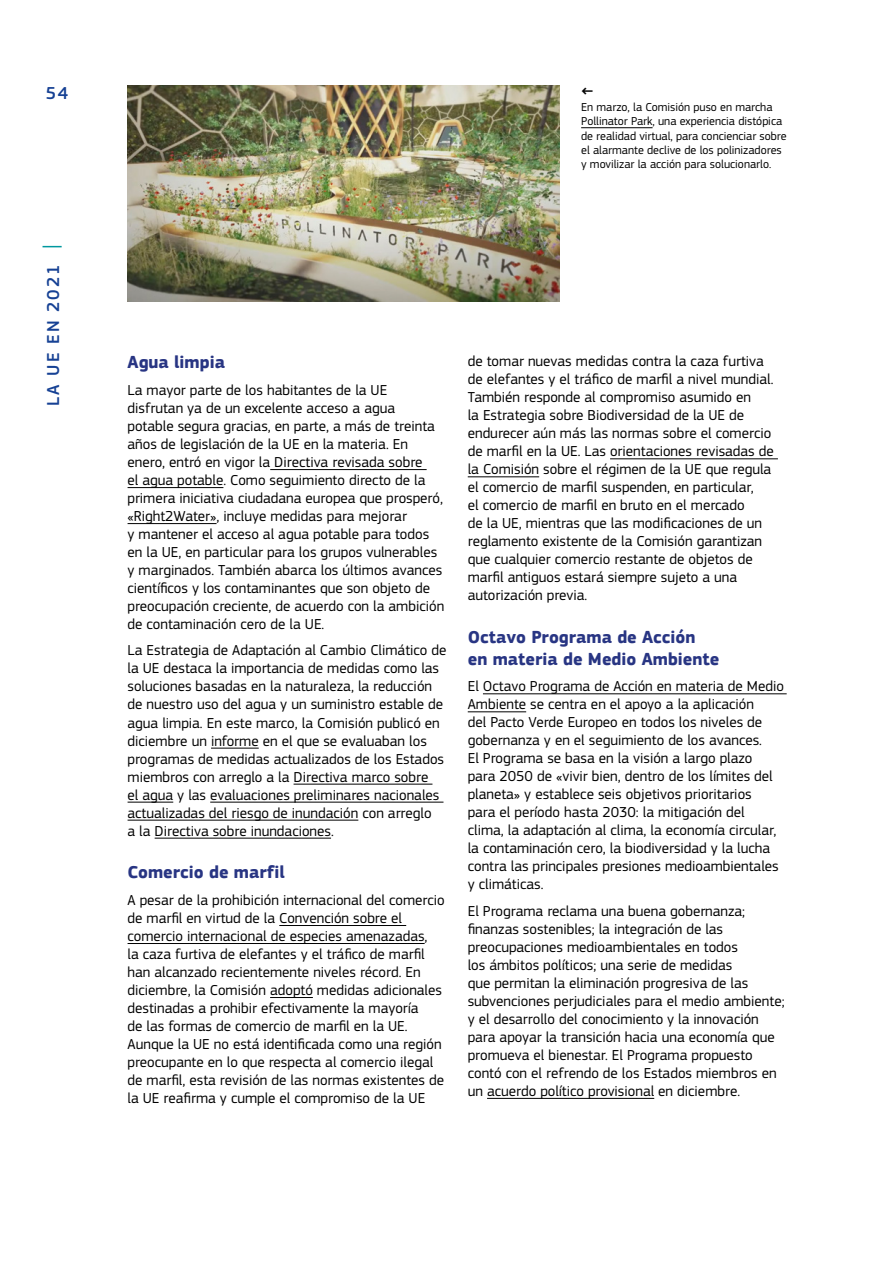
<style>
.page{position:relative;width:893px;height:1263px;background:#fff}
.page>*{position:absolute;margin:0;border:0;box-sizing:border-box;transform-origin:0 0}
.Title_H4{font:700 18px/21.6px "EC Square Sans Pro";color:#283583}
.t1{font:500 18px "EC Square Sans Pro";letter-spacing:.1em;color:#164194}
.Title_H4_-_NextColum{font:700 18px "EC Square Sans Pro";color:#283583}
.t2{font:15px/18px "EC Square Sans Pro";color:#000}
.t3{font:700 15px "EC Square Sans Pro";color:#000}
.t4{font:12px/14.4px "EC Square Sans Pro";color:#000}
</style>
<div class="page">
<svg style="left:43px;top:246px;width:19px;height:1px"></svg>
<hr style="left:270px;top:469px;width:157px;height:1px;background:#000">
<hr style="left:128px;top:487px;width:95px;height:1px;background:#000">
<hr style="left:128px;top:523px;width:89px;height:1px;background:#000">
<hr style="left:211px;top:748px;width:48px;height:1px;background:#000">
<hr style="left:294px;top:784px;width:138px;height:1px;background:#000">
<hr style="left:128px;top:802px;width:45px;height:1px;background:#000">
<hr style="left:210px;top:802px;width:233px;height:1px;background:#000">
<hr style="left:128px;top:820px;width:230px;height:1px;background:#000">
<hr style="left:155px;top:838px;width:176px;height:1px;background:#000">
<hr style="left:279px;top:925px;width:127px;height:1px;background:#000">
<hr style="left:128px;top:943px;width:297px;height:1px;background:#000">
<hr style="left:270px;top:997px;width:43px;height:1px;background:#000">
<hr style="left:610px;top:458px;width:168px;height:1px;background:#000">
<hr style="left:468px;top:476px;width:71px;height:1px;background:#000">
<hr style="left:483px;top:693px;width:304px;height:1px;background:#000">
<hr style="left:468px;top:711px;width:58px;height:1px;background:#000">
<hr style="left:487px;top:1098px;width:167px;height:1px;background:#000">
<img style="left:128px;top:85px;width:432px;height:216px">
<hr style="left:581px;top:127px;width:72px;height:1px;background:#000">
<p class="t1" style="left:46px;top:82px;width:24px">54</p>
<p class="t1" style="left:43px;top:406px;width:143px;rotate:-90deg">LA UE EN 2021</p>
<p class="t3" style="left:581px;top:82px;width:14px">←</p>
<p class="t4" style="left:581px;top:100px;width:207px">En marzo, la Comisión puso en marcha Pollinator Park, una experiencia distópica de realidad virtual, para concienciar sobre el alarmante declive de los polinizadores y movilizar la acción para solucionarlo.</p>
<h4 class="Title_H4_-_NextColum" style="left:128px;top:352px;width:99px">Agua limpia</h4>
<p class="t2" style="left:128px;top:381px;width:318px">La mayor parte de los habitantes de la UE disfrutan ya de un excelente acceso a agua potable segura gracias, en parte, a más de treinta años de legislación de la UE en la materia. En enero, entró en vigor la Directiva revisada sobre<br>el agua potable. Como seguimiento directo de la primera iniciativa ciudadana europea que prosperó, «Right2Water», incluye medidas para mejorar<br>y mantener el acceso al agua potable para todos en la UE, en particular para los grupos vulnerables y marginados. También abarca los últimos avances científicos y los contaminantes que son objeto de preocupación creciente, de acuerdo con la ambición de contaminación cero de la UE.</p>
<p class="t2" style="left:128px;top:642px;width:320px">La Estrategia de Adaptación al Cambio Climático de la UE destaca la importancia de medidas como las soluciones basadas en la naturaleza, la reducción de nuestro uso del agua y un suministro estable de agua limpia. En este marco, la Comisión publicó en diciembre un informe en el que se evaluaban los programas de medidas actualizados de los Estados miembros con arreglo a la Directiva marco sobre<br>el agua y las evaluaciones preliminares nacionales actualizadas del riesgo de inundación con arreglo<br>a la Directiva sobre inundaciones.</p>
<h4 class="Title_H4" style="left:128px;top:862px;width:159px">Comercio de marfil</h4>
<p class="t2" style="left:128px;top:891px;width:319px">A pesar de la prohibición internacional del comercio de marfil en virtud de la Convención sobre el comercio internacional de especies amenazadas,<br>la caza furtiva de elefantes y el tráfico de marfil han alcanzado recientemente niveles récord. En diciembre, la Comisión adoptó medidas adicionales destinadas a prohibir efectivamente la mayoría<br>de las formas de comercio de marfil en la UE.<br>Aunque la UE no está identificada como una región preocupante en lo que respecta al comercio ilegal de marfil, esta revisión de las normas existentes de la UE reafirma y cumple el compromiso de la UE</p>
<p class="t2" style="left:468px;top:352px;width:308px">de tomar nuevas medidas contra la caza furtiva de elefantes y el tráfico de marfil a nivel mundial.<br>También responde al compromiso asumido en<br>la Estrategia sobre Biodiversidad de la UE de endurecer aún más las normas sobre el comercio de marfil en la UE. Las orientaciones revisadas de la Comisión sobre el régimen de la UE que regula el comercio de marfil suspenden, en particular,<br>el comercio de marfil en bruto en el mercado<br>de la UE, mientras que las modificaciones de un reglamento existente de la Comisión garantizan que cualquier comercio restante de objetos de marfil antiguos estará siempre sujeto a una autorización previa.</p>
<h4 class="Title_H4" style="left:468px;top:627px;width:253px">Octavo Programa de Acción en materia de Medio Ambiente</h4>
<p class="t2" style="left:468px;top:677px;width:318px">El Octavo Programa de Acción en materia de Medio Ambiente se centra en el apoyo a la aplicación<br>del Pacto Verde Europeo en todos los niveles de gobernanza y en el seguimiento de los avances.<br>El Programa se basa en la visión a largo plazo para 2050 de «vivir bien, dentro de los límites del planeta» y establece seis objetivos prioritarios<br>para el período hasta 2030: la mitigación del clima, la adaptación al clima, la economía circular, la contaminación cero, la biodiversidad y la lucha contra las principales presiones medioambientales y climáticas.</p>
<p class="t2" style="left:468px;top:902px;width:318px">El Programa reclama una buena gobernanza; finanzas sostenibles; la integración de las preocupaciones medioambientales en todos<br>los ámbitos políticos; una serie de medidas<br>que permitan la eliminación progresiva de las subvenciones perjudiciales para el medio ambiente; y el desarrollo del conocimiento y la innovación para apoyar la transición hacia una economía que promueva el bienestar. El Programa propuesto contó con el refrendo de los Estados miembros en un acuerdo político provisional en diciembre.</p>
</div>
